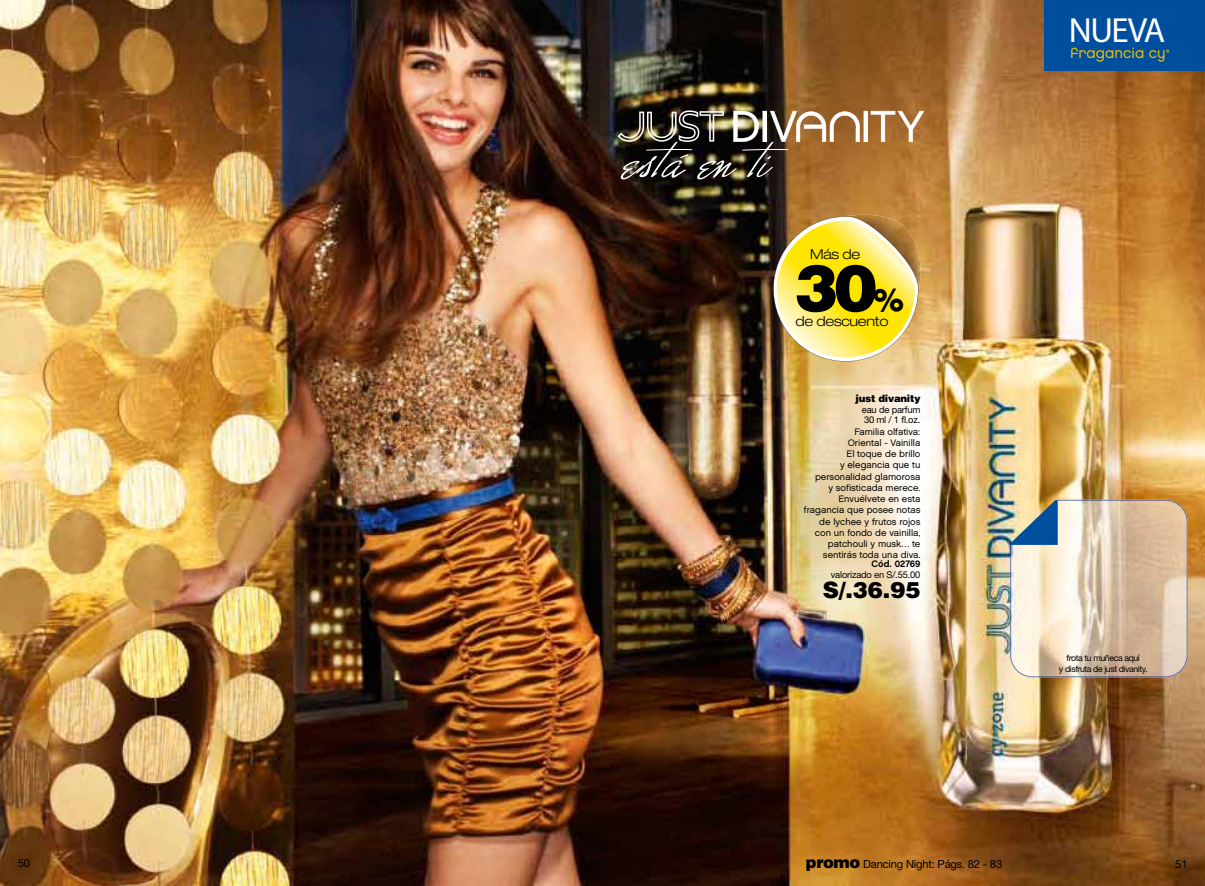
<style>
.page{position:relative;width:1205px;height:886px;background:#fff}
.page>*{position:absolute;margin:0;border:0;box-sizing:border-box;transform-origin:0 0}
.t1{font:900 65px "Helvetica LT Std";color:#000}
.t2{font:35px "Myriad Pro";letter-spacing:-.04em;color:#fff}
.t3{font:900 22.5px "Helvetica LT Std";color:#000}
.t4{font:15px "Chalet London Nineteen Eighty";color:#ebbd00}
.t5{font:300 expanded 13.75px "Helvetica Neue";letter-spacing:-.02em;color:#000}
.t6{font:11.25px "Helvetica Neue";letter-spacing:-.02em;color:#000}
.t7{font:900 10px "Helvetica LT Std";letter-spacing:-.02em;color:#000}
.t8{font:9.38px/11.2px "Chalet London Nineteen Sixty";color:#000;text-align:right}
.t9{font:9.38px/10.6px "Helvetica Neue";letter-spacing:-.02em;color:#000;text-align:right}
.t10{font:8.75px/10.6px "Helvetica Neue";letter-spacing:-.045em;color:#000;text-align:center}
.s1{font-size:30px}
.s2{font-family:"Helvetica Neue"}
.s3{font-family:"Chalet New York Nineteen Sixty"}
.s4{font-family:"Helvetica LT Std";font-weight:900;font-size:16.25px}
</style>
<div class="page">
<img style="left:0;top:0;width:1205px;height:886px">
<div style="left:1044px;top:0;width:161px;height:71px;background:#004e9e"></div>
<img style="left:617px;top:110px;width:307px;height:70px">
<img style="left:840px;top:215px;width:82px;height:80px">
<img style="left:766px;top:216px;width:153px;height:152px">
<img style="left:1010px;top:500px;width:177px;height:177px">
<svg style="left:1010px;top:500px;width:47px;height:45px;background:#6c8c9c"></svg>
<p class="t5" style="left:810px;top:246px;width:52px">Más de</p>
<p class="t1" style="left:794px;top:245px;width:110px">30<span class="s1">%</span></p>
<p class="t5" style="left:795px;top:313px;width:95px">de descuento</p>
<p class="t7" style="left:855px;top:392px;width:66px">just divanity</p>
<p class="t8" style="left:804px;top:404px;width:118px"><span class="s2">eau de parfum<br>30 ml / 1 fl.oz.<br></span>Familia olfativa:<br>Oriental - Vainilla<br>El toque de brillo<br>y elegancia que tu personalidad glamorosa<br>y sofisticada merece.<br>Envuélvete en esta fragancia que posee notas de lychee y frutos rojos con un fondo de vainilla, patchouli y musk… te sentirás toda una diva.</p>
<p class="t9" style="left:831px;top:558px;width:91px"><span class="s3">Cód. 02769 </span>valorizado en S/.55.00</p>
<p class="t3" style="left:823px;top:575px;width:99px">S/.36.95</p>
<p class="t2" style="left:1069px;top:9px;width:98px">NUEVA</p>
<p class="t4" style="left:1070px;top:43px;width:101px">fragancia cy˚</p>
<p class="t10" style="left:1059px;top:653px;width:90px">frota tu muñeca aquí<br>y disfruta de just divanity.</p>
<p class="t6" style="left:18px;top:856px;width:14px">50</p>
<p class="t6" style="left:806px;top:857px;width:198px"><span class="s4">promo</span> Dancing Night: Págs. 82 - 83</p>
<p class="t6" style="left:1175px;top:857px;width:14px">51</p>
</div>
